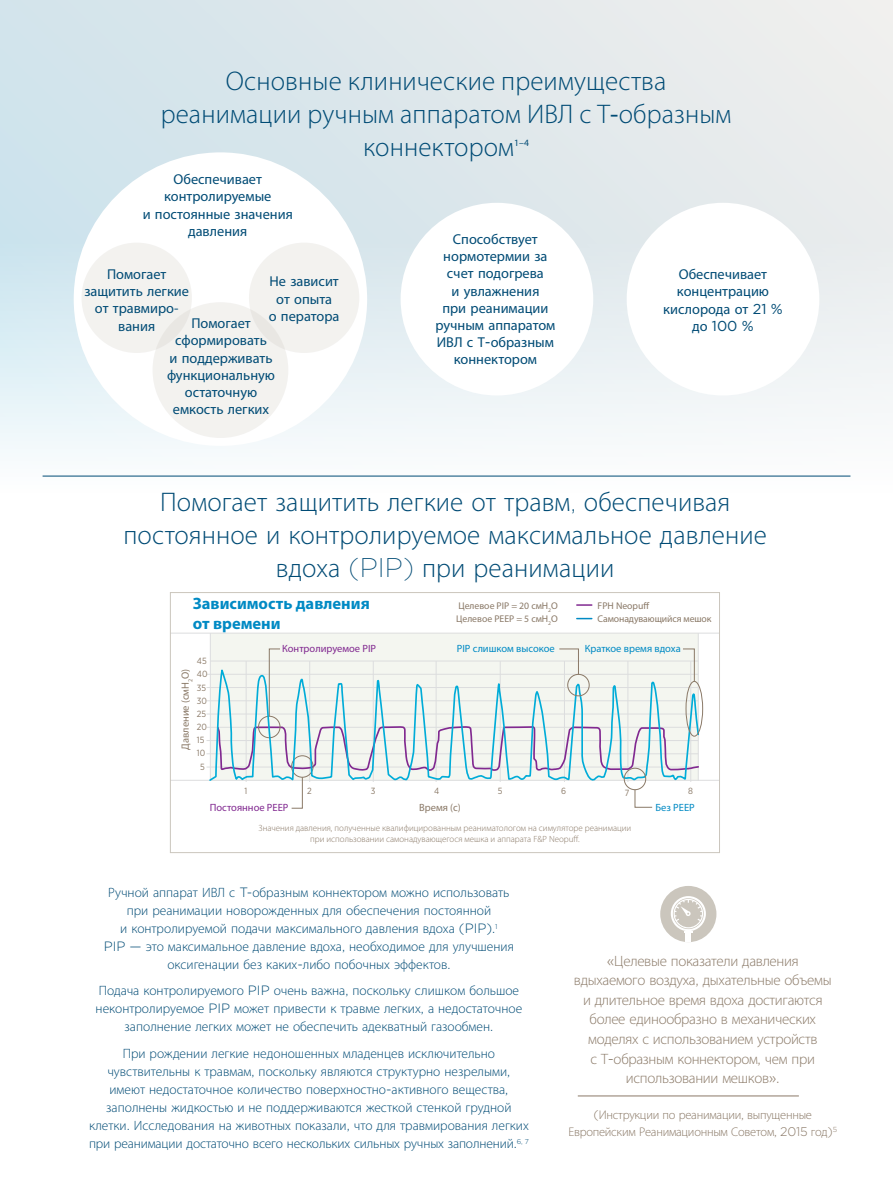
<style>
.page{position:relative;width:893px;height:1191px;background:#fff}
.page>*{position:absolute;margin:0;border:0;box-sizing:border-box;transform-origin:0 0}
.t1{font:300 27px/33px "Myriad Pro";letter-spacing:.005em;color:#004b75;text-align:center}
.t2{font:700 16.5px/19.8px "Myriad Pro";color:#008ac4}
.t3{font:300 15px/19.5px "Myriad Pro";letter-spacing:-.02em;color:#8a7967;text-align:center}
.t4{font:14.4px/17.2px "Myriad Pro";color:#004b75;text-align:center}
.t5{font:14.4px "Gotham";color:#004b75}
.t6{font:300 13.5px/18px "Myriad Pro";color:#004b75;text-align:center}
.t7{font:300 12.6px/16.6px "Myriad Pro";letter-spacing:-.02em;color:#8a7967;text-align:center}
.t8{font:10.5px "Myriad Pro";color:#008ac4}
.t9{font:10.5px "Myriad Pro";color:#812990}
.t10{font:10.5px "Myriad Pro";color:#8a7967}
.t11{font:9.75px "Myriad Pro";color:#8a7967}
.t12{font:9.6px "Myriad Pro";color:#004b75}
.t13{font:300 9px/10.8px "Myriad Pro";color:#8a7967;text-align:center}
.t14{font:9px "Gotham Narrow";color:#8a7967}
.t15{font:6.15px "Myriad Pro";color:#8a7967}
.s1{font-weight:400}
.s2{font-family:"Gotham"}
.s3{font-family:"Myriad Pro"}
.s4{font-family:"Gotham";font-weight:200}
</style>
<div class="page">
<svg style="left:0;top:0;width:892px;height:477px"></svg>
<img style="left:892px;top:0;width:1px;height:400px">
<hr style="left:170px;top:780px;width:549px;height:1px;background:#dcddde">
<hr style="left:206px;top:766px;width:492px;height:1px;background:#dcddde">
<hr style="left:206px;top:753px;width:492px;height:1px;background:#dcddde">
<hr style="left:206px;top:740px;width:492px;height:1px;background:#dcddde">
<hr style="left:206px;top:727px;width:492px;height:1px;background:#dcddde">
<hr style="left:206px;top:713px;width:492px;height:1px;background:#dcddde">
<hr style="left:206px;top:700px;width:492px;height:1px;background:#dcddde">
<hr style="left:206px;top:687px;width:492px;height:1px;background:#dcddde">
<hr style="left:206px;top:674px;width:492px;height:1px;background:#dcddde">
<hr style="left:170px;top:632px;width:549px;height:1px;background:#dcddde">
<svg style="left:208px;top:617px;width:492px;height:192px"></svg>
<svg style="left:558px;top:648px;width:21px;height:27px"></svg>
<div style="left:567px;top:674px;width:23px;height:22px;border:1px solid #8a7967;border-radius:50%"></div>
<div style="left:686px;top:681px;width:17px;height:55px;border:1px solid #8a7967;border-radius:50%"></div>
<svg style="left:682px;top:648px;width:13px;height:34px"></svg>
<div style="left:624px;top:768px;width:22px;height:22px;border:1px solid #8a7967;border-radius:50%"></div>
<svg style="left:634px;top:789px;width:19px;height:19px"></svg>
<div style="left:170px;top:592px;width:550px;height:261px;border:1px solid #cbc6bd"></div>
<hr style="left:43px;top:476px;width:807px;height:1px;background:#004b75">
<hr style="left:578px;top:1095px;width:221px;height:1px;background:#8a7967">
<div style="left:660px;top:886px;width:56px;height:56px;background:#cbc6bd;border-radius:50%"></div>
<svg style="left:671px;top:896px;width:35px;height:36px"></svg>
<div style="left:686px;top:931px;width:5px;height:11px;background:#fff"></div>
<div style="left:401px;top:203px;width:192px;height:192px;background:#fff;border-radius:50%"></div>
<div style="left:627px;top:203px;width:192px;height:192px;background:#fff;border-radius:50%"></div>
<div style="left:74px;top:152px;width:293px;height:294px;background:#fff;border-radius:50%"></div>
<div style="left:82px;top:243px;width:110px;height:110px;background:#f3f2ef;border-radius:50%"></div>
<div style="left:249px;top:243px;width:110px;height:110px;background:#f3f2ef;border-radius:50%"></div>
<div style="left:153px;top:302px;width:135px;height:136px;background:#f3f2ef;border-radius:50%"></div>
<svg style="left:577px;top:604px;width:15px;height:2px"></svg>
<svg style="left:577px;top:618px;width:15px;height:1px"></svg>
<h1 class="t1" style="left:161px;top:64px;width:572px">Основные клинические преимущества реанимации ручным аппаратом ИВЛ с Т<span class="s1">-</span>образным коннектором</h1>
<p class="t12" style="left:514px;top:137px;width:16px">1–4</p>
<p class="t4" style="left:143px;top:170px;width:152px">Обеспечивает контролируемые<br>и постоянные значения давления</p>
<p class="t4" style="left:84px;top:265px;width:106px">Помогает защитить легкие от травмиро&shy;вания</p>
<p class="t4" style="left:269px;top:273px;width:72px">Не зависит от опыта<br>о ператора</p>
<p class="t4" style="left:167px;top:314px;width:110px">Помогает сформировать<br>и поддерживать функциональную остаточную емкость легких</p>
<p class="t4" style="left:435px;top:230px;width:122px">Способствует нормотермии за счет подогрева<br>и увлажнения<br>при реанимации ручным аппаратом<br>ИВЛ с Т<span class="s2">-</span>образным коннектором</p>
<p class="t4" style="left:663px;top:265px;width:121px">Обеспечивает концентрацию кислорода от <span class="s2">21 %</span></p>
<p class="t5" style="left:692px;top:316px;width:63px"><span class="s3">до</span> 100 %</p>
<h1 class="t1" style="left:123px;top:485px;width:645px">Помогает защитить легкие от травм<span class="s4">,</span> обеспечивая постоянное и контролируемое максимальное давление вдоха <span class="s4">(PIP)</span> при реанимации</h1>
<p class="t2" style="left:193px;top:593px;width:178px">Зависимость давления от времени</p>
<p class="t9" style="left:282px;top:642px;width:95px">Контролируемое PIP</p>
<p class="t14" style="left:197px;top:655px;width:11px">45</p>
<p class="t10" style="left:179px;top:749px;width:82px;rotate:-90deg">Давление (смH O)</p>
<p class="t14" style="left:197px;top:668px;width:12px">40</p>
<p class="t15" style="left:186px;top:682px;width:5px;rotate:-90deg">2</p>
<p class="t14" style="left:197px;top:682px;width:11px">35</p>
<p class="t14" style="left:197px;top:695px;width:12px">30</p>
<p class="t14" style="left:197px;top:708px;width:11px">25</p>
<p class="t14" style="left:197px;top:721px;width:12px">20</p>
<p class="t14" style="left:197px;top:734px;width:9px">15</p>
<p class="t14" style="left:197px;top:747px;width:10px">10</p>
<p class="t14" style="left:200px;top:761px;width:6px">5</p>
<p class="t11" style="left:458px;top:599px;width:101px">Целевое PIP = 20 смH<sub>2</sub>O</p>
<p class="t11" style="left:598px;top:599px;width:53px">FPH Neopuff</p>
<p class="t11" style="left:456px;top:612px;width:103px">Целевое PEEP = 5 смH<sub>2</sub>O</p>
<p class="t11" style="left:598px;top:612px;width:115px">Самонадувающийся мешок</p>
<p class="t8" style="left:457px;top:642px;width:100px">PIP слишком высокое</p>
<p class="t8" style="left:585px;top:642px;width:98px">Краткое время вдоха</p>
<p class="t14" style="left:245px;top:785px;width:4px">1</p>
<p class="t14" style="left:307px;top:785px;width:6px">2</p>
<p class="t14" style="left:371px;top:785px;width:6px">3</p>
<p class="t14" style="left:434px;top:785px;width:7px">4</p>
<p class="t14" style="left:498px;top:785px;width:6px">5</p>
<p class="t14" style="left:561px;top:785px;width:7px">6</p>
<p class="t14" style="left:625px;top:787px;width:6px">7</p>
<p class="t14" style="left:688px;top:785px;width:6px">8</p>
<p class="t9" style="left:210px;top:800px;width:80px">Постоянное PEEP</p>
<p class="t10" style="left:419px;top:800px;width:43px">Время (с)</p>
<p class="t8" style="left:655px;top:800px;width:41px">Без PEEP</p>
<p class="t13" style="left:259px;top:822px;width:374px">Значения давления, полученные квалифицированным реаниматологом на симуляторе реанимации при использовании самонадувающегося мешка и аппарата F&amp;P Neopuff.</p>
<p class="t6" style="left:104px;top:883px;width:412px">Ручной аппарат ИВЛ с <span class="s2">T-</span>образным коннектором можно использовать при реанимации новорожденных для обеспечения постоянной<br>и контролируемой подачи максимального давления вдоха <span class="s2">(PIP).</span><sup>1<br></sup><span class="s2">PIP —</span> это максимальное давление вдоха<span class="s2">,</span> необходимое для улучшения оксигенации без каких<span class="s2">-</span>либо побочных эффектов<span class="s2">.</span></p>
<p class="t6" style="left:96px;top:981px;width:428px">Подача контролируемого <span class="s2">PIP</span> очень важна<span class="s2">,</span> поскольку слишком большое неконтролируемое <span class="s2">PIP</span> может привести к травме легких<span class="s2">,</span> а недостаточное заполнение легких может не обеспечить адекватный газообмен<span class="s2">.</span></p>
<p class="t6" style="left:89px;top:1044px;width:441px">При рождении легкие недоношенных младенцев исключительно чувствительны к травмам<span class="s2">,</span> поскольку являются структурно незрелыми<span class="s2">, </span>имеют недостаточное количество поверхностно<span class="s2">-</span>активного вещества<span class="s2">, </span>заполнены жидкостью и не поддерживаются жесткой стенкой грудной клетки<span class="s2">.</span> Исследования на животных показали<span class="s2">,</span> что для травмирования легких при реанимации достаточно всего нескольких сильных ручных заполнений<span class="s2">.</span><sup>6,</sup> <sup>7</sup></p>
<p class="t3" style="left:574px;top:951px;width:259px"><span class="s2">«</span>Целевые показатели давления вдыхаемого воздуха<span class="s2">,</span> дыхательные объемы и длительное время вдоха достигаются более единообразно в механических моделях с использованием устройств<br>с Т<span class="s2">-</span>образным коннектором<span class="s2">,</span> чем при использовании мешков<span class="s2">».</span></p>
<p class="t7" style="left:568px;top:1106px;width:270px"><span class="s2">(</span>Инструкции по реанимации<span class="s2">,</span> выпущенные<br>Европейским Реанимационным Советом<span class="s2">, 2015</span> год<span class="s2">)</span><sup>5</sup></p>
</div>
